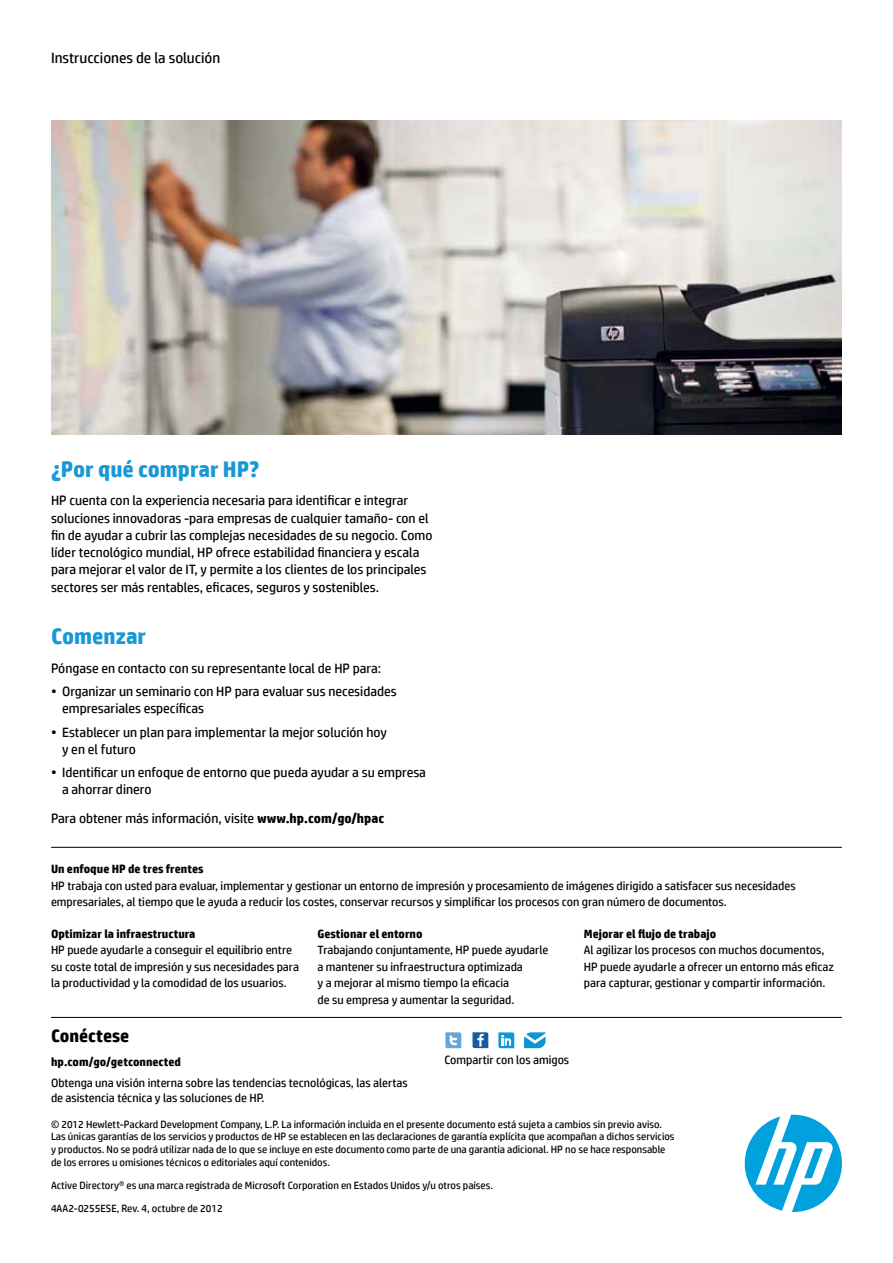
<style>
.page{position:relative;width:893px;height:1263px;background:#fff}
.page>*{position:absolute;margin:0;border:0;box-sizing:border-box;transform-origin:0 0}
.t1{font:700 22.5px "HP Simplified";color:#1799d6}
.t2{font:700 18px "HP Simplified";color:#000}
.t3{font:15px "HP Simplified";color:#000}
.t4{font:13.5px/17.2px "HP Simplified";color:#000}
.t5{font:12px/16.5px "HP Simplified";color:#000}
.t6{font:700 12px "HP Simplified";color:#000}
.t7{font:10.5px/12.6px "HP Simplified";color:#000}
.s1{font-weight:700}
</style>
<div class="page">
<svg style="left:745px;top:1115px;width:97px;height:97px"></svg>
<img style="left:51px;top:121px;width:791px;height:313px">
<hr style="left:51px;top:847px;width:791px;height:1px;background:#000">
<hr style="left:51px;top:1017px;width:791px;height:1px;background:#000">
<svg style="left:445px;top:1032px;width:16px;height:16px"></svg>
<svg style="left:472px;top:1032px;width:16px;height:16px"></svg>
<svg style="left:498px;top:1032px;width:16px;height:16px"></svg>
<svg style="left:524px;top:1032px;width:22px;height:16px"></svg>
<p class="t3" style="left:51px;top:49px;width:171px">Instrucciones de la solución</p>
<h1 class="t1" style="left:51px;top:455px;width:210px">¿Por qué comprar HP?</h1>
<p class="t4" style="left:51px;top:492px;width:383px">HP cuenta con la experiencia necesaria para identificar e integrar soluciones innovadoras -para empresas de cualquier tamaño- con el fin de ayudar a cubrir las complejas necesidades de su negocio. Como líder tecnológico mundial, HP ofrece estabilidad financiera y escala para mejorar el valor de IT, y permite a los clientes de los principales sectores ser más rentables, eficaces, seguros y sostenibles.</p>
<h1 class="t1" style="left:51px;top:623px;width:97px">Comenzar</h1>
<p class="t4" style="left:51px;top:659px;width:332px">Póngase en contacto con su representante local de HP para:</p>
<p class="t4" style="left:62px;top:682px;width:336px;text-indent:-11px">• Organizar un seminario con HP para evaluar sus necesidades empresariales específicas</p>
<p class="t4" style="left:62px;top:723px;width:326px;text-indent:-11px">• Establecer un plan para implementar la mejor solución hoy y en el futuro</p>
<p class="t4" style="left:62px;top:763px;width:365px;text-indent:-11px">• Identificar un enfoque de entorno que pueda ayudar a su empresa a ahorrar dinero</p>
<p class="t4" style="left:51px;top:809px;width:335px">Para obtener más información, visite <span class="s1">www.hp.com/go/hpac</span></p>
<p class="t6" style="left:51px;top:862px;width:154px">Un enfoque HP de tres frentes</p>
<p class="t5" style="left:51px;top:877px;width:746px">HP trabaja con usted para evaluar, implementar y gestionar un entorno de impresión y procesamiento de imágenes dirigido a satisfacer sus necesidades empresariales, al tiempo que le ayuda a reducir los costes, conservar recursos y simplificar los procesos con gran número de documentos.</p>
<p class="t6" style="left:51px;top:927px;width:146px">Optimizar la infraestructura</p>
<p class="t5" style="left:51px;top:942px;width:249px">HP puede ayudarle a conseguir el equilibrio entre su coste total de impresión y sus necesidades para la productividad y la comodidad de los usuarios.</p>
<p class="t6" style="left:584px;top:927px;width:134px">Mejorar el flujo de trabajo</p>
<p class="t5" style="left:584px;top:942px;width:252px">Al agilizar los procesos con muchos documentos,<br>HP puede ayudarle a ofrecer un entorno más eficaz para capturar, gestionar y compartir información.</p>
<p class="t6" style="left:317px;top:927px;width:107px">Gestionar el entorno</p>
<p class="t5" style="left:317px;top:942px;width:232px">Trabajando conjuntamente, HP puede ayudarle a mantener su infraestructura optimizada<br>y a mejorar al mismo tiempo la eficacia<br>de su empresa y aumentar la seguridad.</p>
<h2 class="t2" style="left:51px;top:1025px;width:80px">Conéctese</h2>
<p class="t6" style="left:51px;top:1054px;width:131px">hp.com/go/getconnected</p>
<p class="t5" style="left:51px;top:1075px;width:358px;line-height:15px">Obtenga una visión interna sobre las tendencias tecnológicas, las alertas de asistencia técnica y las soluciones de HP.</p>
<p class="t5" style="left:444px;top:1051px;width:126px">Compartir con los amigos</p>
<p class="t7" style="left:51px;top:1117px;width:625px">© 2012 Hewlett-Packard Development Company, L.P. La información incluida en el presente documento está sujeta a cambios sin previo aviso.<br>Las únicas garantías de los servicios y productos de HP se establecen en las declaraciones de garantía explícita que acompañan a dichos servicios y productos. No se podrá utilizar nada de lo que se incluye en este documento como parte de una garantía adicional. HP no se hace responsable de los errores u omisiones técnicos o editoriales aquí contenidos.</p>
<p class="t7" style="left:51px;top:1178px;width:443px">Active Directory® es una marca registrada de Microsoft Corporation en Estados Unidos y/u otros países.</p>
<p class="t7" style="left:51px;top:1202px;width:173px">4AA2-0255ESE, Rev. 4, octubre de 2012</p>
</div>
